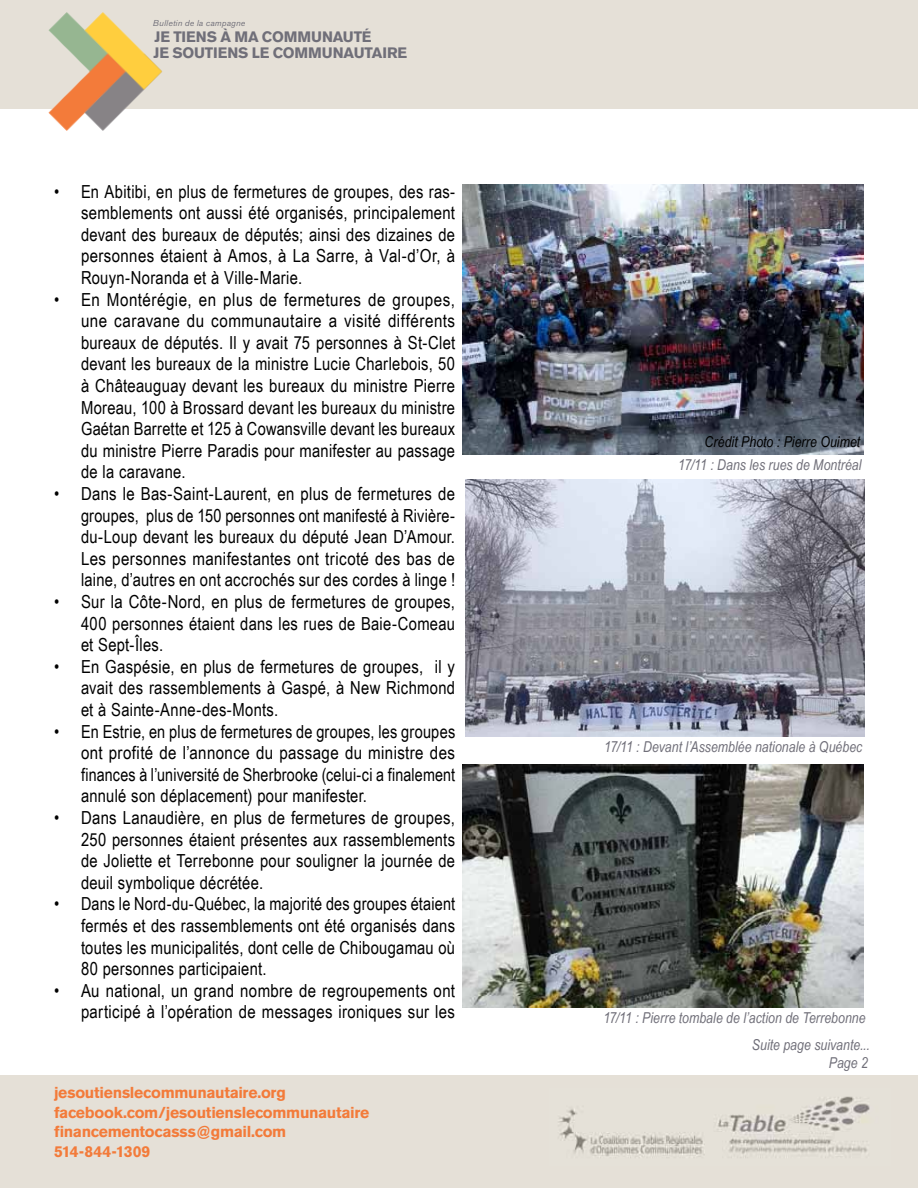
<style>
.page{position:relative;width:918px;height:1188px;background:#fff}
.page>*{position:absolute;margin:0;border:0;box-sizing:border-box;transform-origin:0 0}
.t1{font:18px/21.6px "Arial Narrow";letter-spacing:.015em;color:#000;text-align:justify}
.t2{font:700 15.75px/19.5px "Akzidenz Grotesk BE";letter-spacing:-.02em;color:#f37b3a}
.t3{font:italic 15px "Arial Narrow";letter-spacing:.005em;color:#706f79}
.t4{font:700 15px/16.4px "Akzidenz Grotesk BE";letter-spacing:-.01em;color:#706f79}
.t5{font:italic 15px "Arial Narrow";letter-spacing:.005em;color:#000}
.t6{font:italic 8.55px "Akzidenz Grotesk BE";letter-spacing:.025em;color:#706f79}
</style>
<div class="page">
<div style="left:0;top:0;width:918px;height:109px;background:#e5e0d7"></div>
<div style="left:0;top:1075px;width:918px;height:113px;background:#e5e0d7"></div>
<img style="left:559px;top:1096px;width:311px;height:62px">
<img style="left:48px;top:12px;width:114px;height:119px">
<img style="left:463px;top:184px;width:401px;height:270px">
<img style="left:465px;top:480px;width:399px;height:256px">
<img style="left:463px;top:765px;width:400px;height:243px">
<p class="t6" style="left:153px;top:17px;width:94px">Bulletin de la campagne</p>
<p class="t4" style="left:153px;top:28px;width:255px">JE TIENS À MA COMMUNAUTÉ<br>JE SOUTIENS LE COMMUNAUTAIRE</p>
<p class="t1" style="left:81px;top:180px;width:376px;text-indent:-27px">• En Abitibi, en plus de fermetures de groupes, des ras&shy;semblements ont aussi été organisés, principalement devant des bureaux de députés; ainsi des dizaines de personnes étaient à Amos, à La Sarre, à Val-d’Or, à Rouyn-Noranda et à Ville-Marie.</p>
<p class="t1" style="left:81px;top:288px;width:376px;text-indent:-27px">• En Montérégie, en plus de fermetures de groupes, une caravane du communautaire a visité différents bureaux de députés. Il y avait 75 personnes à St-Clet devant les bureaux de la ministre Lucie Charlebois, 50 à Châteauguay devant les bureaux du ministre Pierre Moreau, 100 à Brossard devant les bureaux du ministre Gaétan Barrette et 125 à Cowansville devant les bureaux du ministre Pierre Paradis pour manifester au passage de la caravane.</p>
<p class="t1" style="left:81px;top:482px;width:376px;text-indent:-27px">• Dans le Bas-Saint-Laurent, en plus de fermetures de groupes, plus de 150 personnes ont manifesté à Rivière&shy;du-Loup devant les bureaux du député Jean D’Amour.<br>Les personnes manifestantes ont tricoté des bas de laine, d’autres en ont accrochés sur des cordes à linge !</p>
<p class="t1" style="left:81px;top:590px;width:376px;text-indent:-27px">• Sur la Côte-Nord, en plus de fermetures de groupes, 400 personnes étaient dans les rues de Baie-Comeau et Sept-Îles.</p>
<p class="t1" style="left:81px;top:655px;width:376px;text-indent:-27px">• En Gaspésie, en plus de fermetures de groupes, il y avait des rassemblements à Gaspé, à New Richmond et à Sainte-Anne-des-Monts.</p>
<p class="t1" style="left:81px;top:720px;width:376px;text-indent:-27px">• En Estrie, en plus de fermetures de groupes, les groupes ont profité de l’annonce du passage du ministre des finances à l’université de Sherbrooke (celui-ci a finalement annulé son déplacement) pour manifester.</p>
<p class="t1" style="left:81px;top:806px;width:376px;text-indent:-27px">• Dans Lanaudière, en plus de fermetures de groupes, 250 personnes étaient présentes aux rassemblements de Joliette et Terrebonne pour souligner la journée de deuil symbolique décrétée.</p>
<p class="t1" style="left:81px;top:892px;width:376px;text-indent:-27px">• Dans le Nord-du-Québec, la majorité des groupes étaient fermés et des rassemblements ont été organisés dans toutes les municipalités, dont celle de Chibougamau où 80 personnes participaient.</p>
<p class="t1" style="left:54px;top:979px;width:403px;text-align:right">• Au national, un grand nombre de regroupements ont participé à l’opération de messages ironiques sur les</p>
<p class="t2" style="left:54px;top:1083px;width:317px">jesoutienslecommunautaire.org facebook.com/jesoutienslecommunautaire financementocasss@gmail.com<br>514-844-1309</p>
<p class="t5" style="left:705px;top:431px;width:157px">Crédit Photo : Pierre Ouimet</p>
<p class="t3" style="left:678px;top:454px;width:185px">17/11 : Dans les rues de Montréal</p>
<p class="t3" style="left:604px;top:736px;width:260px">17/11 : Devant l’Assemblée nationale à Québec</p>
<p class="t3" style="left:603px;top:1007px;width:264px">17/11 : Pierre tombale de l’action de Terrebonne</p>
<p class="t3" style="left:752px;top:1034px;width:119px">Suite page suivante...</p>
<p class="t3" style="left:829px;top:1052px;width:41px">Page 2</p>
</div>
